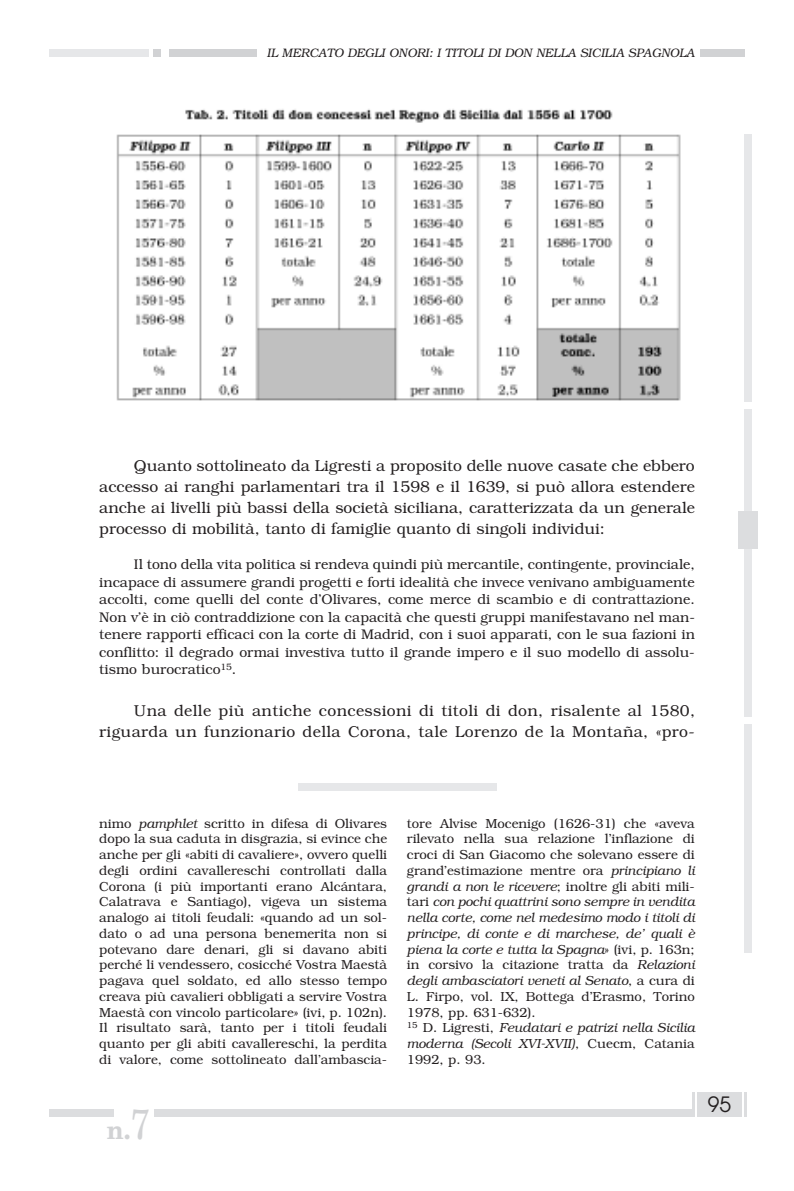
<style>
.page{position:relative;width:794px;height:1191px;background:#fff}
.page>*{position:absolute;margin:0;border:0;box-sizing:border-box;transform-origin:0 0}
.t1{font:700 26.25px "New Century Schlbk";color:#d1d2d4;scale:.95 1}
.t2{font:21px "Avant Garde";color:#231f20}
.t3{font:300 15.75px/21px "Bookman";letter-spacing:.025em;color:#231f20;text-align:justify}
.t4{font:300 14px/17.5px "Bookman";color:#231f20;text-align:justify}
.t5{font:300 13.12px/15.8px "Bookman";color:#231f20;text-align:justify}
.t6{font:italic 300 12.25px "Bookman";color:#231f20}
.s1{font-style:italic}
.s2{font-weight:400;font-size:42px}
</style>
<div class="page">
<img style="left:116px;top:109px;width:565px;height:292px">
<div style="left:699px;top:50px;width:45px;height:7px;background:#d1d2d4"></div>
<div style="left:744px;top:134px;width:8px;height:268px;background:#e6e7e9"></div>
<div style="left:744px;top:409px;width:8px;height:308px;background:#e6e7e9"></div>
<div style="left:744px;top:724px;width:8px;height:228px;background:#e6e7e9"></div>
<div style="left:738px;top:511px;width:20px;height:37px;background:#dcdddf"></div>
<div style="left:50px;top:1109px;width:64px;height:7px;background:#dcdddf"></div>
<div style="left:154px;top:1109px;width:540px;height:7px;background:#dcdddf"></div>
<hr style="left:692px;top:1091px;width:2px;height:25px;background:#dcdddf">
<div style="left:697px;top:1091px;width:45px;height:25px;background:#dcdddf"></div>
<hr style="left:744px;top:1091px;width:3px;height:25px;background:#dcdddf">
<div style="left:298px;top:783px;width:198px;height:7px;background:#e6e7e9"></div>
<div style="left:50px;top:50px;width:99px;height:7px;background:#e6e7e9"></div>
<div style="left:154px;top:50px;width:7px;height:7px;background:#d1d2d4"></div>
<div style="left:169px;top:50px;width:87px;height:7px;background:#d1d2d4"></div>
<p class="t6" style="left:267px;top:46px;width:429px">IL MERCATO DEGLI ONORI: I TITOLI DI DON NELLA SICILIA SPAGNOLA</p>
<p class="t3" style="left:99px;top:455px;width:597px;text-indent:35px">Quanto sottolineato da Ligresti a proposito delle nuove casate che ebbero accesso ai ranghi parlamentari tra il 1598 e il 1639, si può allora estendere anche ai livelli più bassi della società siciliana, caratterizzata da un generale processo di mobilità, tanto di famiglie quanto di singoli individui:</p>
<p class="t4" style="left:99px;top:555px;width:597px;text-indent:35px">Il tono della vita politica si rendeva quindi più mercantile, contingente, provinciale, incapace di assumere grandi progetti e forti idealità che invece venivano ambiguamente accolti, come quelli del conte d’Olivares, come merce di scambio e di contrattazione.<br>Non v’è in ciò contraddizione con la capacità che questi gruppi manifestavano nel man&shy;tenere rapporti efficaci con la corte di Madrid, con i suoi apparati, con le sua fazioni in conflitto: il degrado ormai investiva tutto il grande impero e il suo modello di assolu&shy;tismo burocratico<sup>15</sup>.</p>
<p class="t3" style="left:99px;top:700px;width:597px;text-align:right">Una delle più antiche concessioni di titoli di don, risalente al 1580, riguarda un funzionario della Corona, tale Lorenzo de la Montaña, «pro-</p>
<p class="t5" style="left:99px;top:815px;width:289px">nimo <span class="s1">pamphlet</span> scritto in difesa di Olivares dopo la sua caduta in disgrazia, si evince che anche per gli «abiti di cavaliere», ovvero quelli degli ordini cavallereschi controllati dalla Corona (i più importanti erano Alcántara, Calatrava e Santiago), vigeva un sistema analogo ai titoli feudali: «quando ad un sol&shy;dato o ad una persona benemerita non si potevano dare denari, gli si davano abiti perché li vendessero, cosicché Vostra Maestà pagava quel soldato, ed allo stesso tempo creava più cavalieri obbligati a servire Vostra Maestà con vincolo particolare» (ivi, p. 102n).<br>Il risultato sarà, tanto per i titoli feudali quanto per gli abiti cavallereschi, la perdita di valore, come sottolineato dall’ambascia-</p>
<p class="t5" style="left:407px;top:815px;width:289px;text-align:left">tore Alvise Mocenigo (1626-31) che «aveva rilevato nella sua relazione l’inflazione di croci di San Giacomo che solevano essere di grand’estimazione mentre ora <span class="s1">principiano li grandi a non le ricevere</span>; inoltre gli abiti mili&shy;tari <span class="s1">con pochi quattrini sono sempre in vendita nella corte, come nel medesimo modo i titoli di principe, di conte e di marchese, de’ quali è piena la corte e tutta la Spagna</span>» (ivi, p. 163n; in corsivo la citazione tratta da <span class="s1">Relazioni degli ambasciatori veneti al Senato</span>, a cura di L. Firpo, vol. IX, Bottega d’Erasmo, Torino 1978, pp. 631-632).<br><sup>15</sup> D. Ligresti, <span class="s1">Feudatari e patrizi nella Sicilia moderna (Secoli XVI-XVII)</span>, Cuecm, Catania 1992, p. 93.</p>
<p class="t1" style="left:107px;top:1120px;width:47px">n.<span class="s2">7</span></p>
<p class="t2" style="left:708px;top:1096px;width:25px">95</p>
</div>
